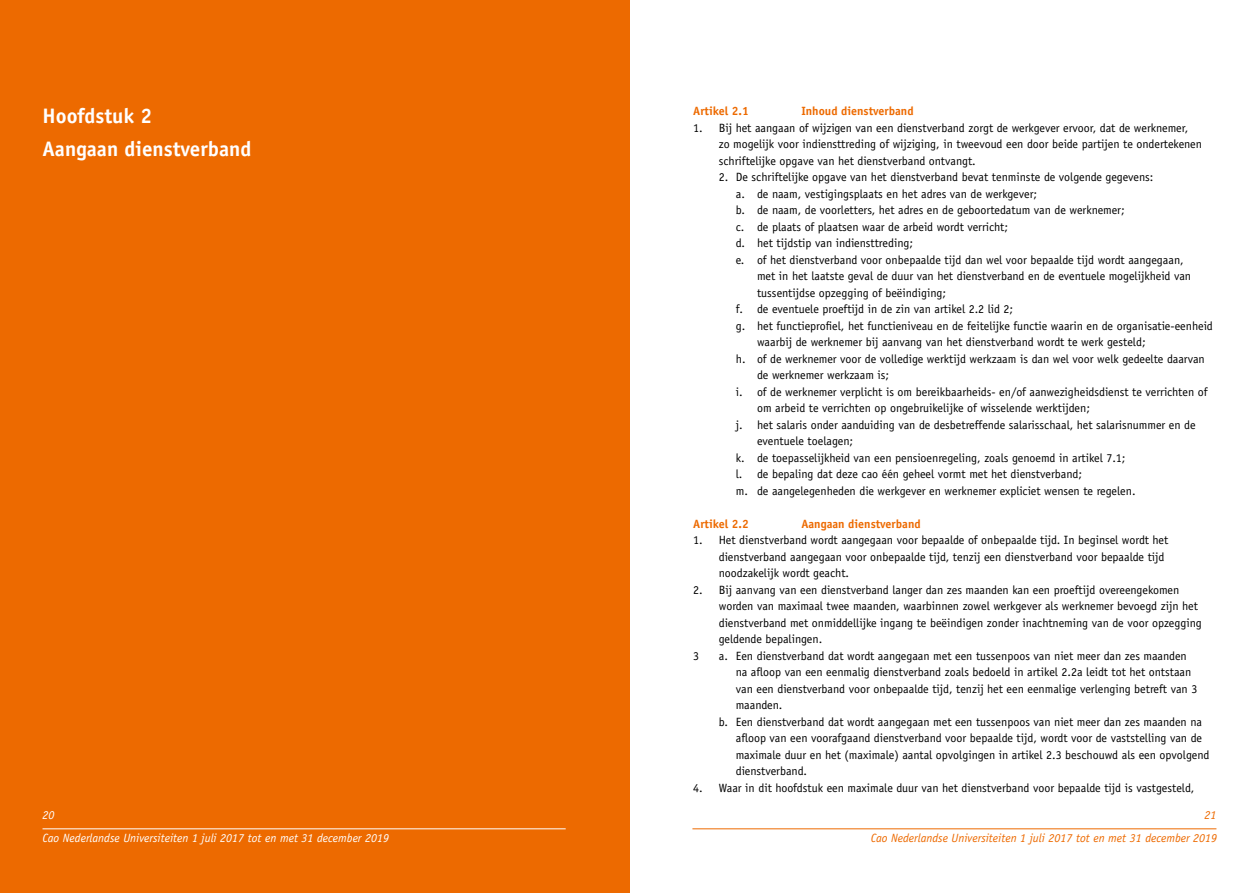
<style>
.page{position:relative;width:1259px;height:893px;background:#fff}
.page>*{position:absolute;margin:0;border:0;box-sizing:border-box;transform-origin:0 0}
.t1{font:700 21px/33px "Officina Sans";color:#fff}
.t2{font:12px/16.5px "Officina Sans";color:#000}
.t3{font:italic 12px "Officina Sans";color:#ed6a00}
.t4{font:italic 12px "Officina Sans";color:#fff}
.t5{font:700 12px "Officina Sans";color:#ed6a00}
</style>
<div class="page">
<hr style="left:692px;top:828px;width:524px;height:1px;background:#ed6a00">
<div style="left:0;top:0;width:629px;height:893px;background:#ed6a00"></div>
<hr style="left:43px;top:828px;width:523px;height:1px;background:#fff">
<h1 class="t1" style="left:43px;top:99px;width:210px">Hoofdstuk 2<br>Aangaan dienstverband</h1>
<p class="t5" style="left:693px;top:104px;width:57px">Artikel 2.1</p>
<p class="t5" style="left:801px;top:104px;width:114px">Inhoud dienstverband</p>
<p class="t2" style="left:719px;top:120px;width:485px;text-indent:-26px">1. Bij het aangaan of wijzigen van een dienstverband zorgt de werkgever ervoor, dat de werknemer, zo mogelijk voor indiensttreding of wijziging, in tweevoud een door beide partijen te ondertekenen schriftelijke opgave van het dienstverband ontvangt.</p>
<p class="t2" style="left:719px;top:169px;width:436px">2. De schriftelijke opgave van het dienstverband bevat tenminste de volgende gegevens:</p>
<p class="t2" style="left:736px;top:186px;width:303px">a. de naam, vestigingsplaats en het adres van de werkgever;</p>
<p class="t2" style="left:736px;top:202px;width:390px">b. de naam, de voorletters, het adres en de geboortedatum van de werknemer;</p>
<p class="t2" style="left:736px;top:219px;width:274px">c. de plaats of plaatsen waar de arbeid wordt verricht;</p>
<p class="t2" style="left:736px;top:235px;width:179px">d. het tijdstip van indiensttreding;</p>
<p class="t2" style="left:736px;top:252px;width:449px">e. of het dienstverband voor onbepaalde tijd dan wel voor bepaalde tijd wordt aangegaan,</p>
<p class="t2" style="left:757px;top:268px;width:435px">met in het laatste geval de duur van het dienstverband en de eventuele mogelijkheid van</p>
<p class="t2" style="left:757px;top:285px;width:190px">tussentijdse opzegging of beëindiging;</p>
<p class="t2" style="left:736px;top:301px;width:279px">f. de eventuele proeftijd in de zin van artikel 2.2 lid 2;</p>
<p class="t2" style="left:736px;top:318px;width:478px">g. het functieprofiel, het functieniveau en de feitelijke functie waarin en de organisatie-eenheid</p>
<p class="t2" style="left:757px;top:334px;width:390px">waarbij de werknemer bij aanvang van het dienstverband wordt te werk gesteld;</p>
<p class="t2" style="left:736px;top:351px;width:470px">h. of de werknemer voor de volledige werktijd werkzaam is dan wel voor welk gedeelte daarvan</p>
<p class="t2" style="left:757px;top:367px;width:134px">de werknemer werkzaam is;</p>
<p class="t2" style="left:736px;top:384px;width:473px">i. of de werknemer verplicht is om bereikbaarheids- en/of aanwezigheidsdienst te verrichten of</p>
<p class="t2" style="left:757px;top:400px;width:334px">om arbeid te verrichten op ongebruikelijke of wisselende werktijden;</p>
<p class="t2" style="left:736px;top:417px;width:461px">j. het salaris onder aanduiding van de desbetreffende salarisschaal, het salarisnummer en de</p>
<p class="t2" style="left:757px;top:433px;width:98px">eventuele toelagen;</p>
<p class="t2" style="left:736px;top:450px;width:391px">k. de toepasselijkheid van een pensioenregeling, zoals genoemd in artikel 7.1;</p>
<p class="t2" style="left:736px;top:466px;width:348px">l. de bepaling dat deze cao één geheel vormt met het dienstverband;</p>
<p class="t2" style="left:736px;top:483px;width:401px">m. de aangelegenheden die werkgever en werknemer expliciet wensen te regelen.</p>
<p class="t5" style="left:693px;top:516px;width:57px">Artikel 2.2</p>
<p class="t5" style="left:801px;top:516px;width:121px">Aangaan dienstverband</p>
<p class="t2" style="left:719px;top:532px;width:451px;text-indent:-26px">1. Het dienstverband wordt aangegaan voor bepaalde of onbepaalde tijd. In beginsel wordt het dienstverband aangegaan voor onbepaalde tijd, tenzij een dienstverband voor bepaalde tijd noodzakelijk wordt geacht.</p>
<p class="t2" style="left:693px;top:582px;width:487px">2. Bij aanvang van een dienstverband langer dan zes maanden kan een proeftijd overeengekomen</p>
<p class="t2" style="left:719px;top:598px;width:481px">worden van maximaal twee maanden, waarbinnen zowel werkgever als werknemer bevoegd zijn het</p>
<p class="t2" style="left:719px;top:615px;width:484px">dienstverband met onmiddellijke ingang te beëindigen zonder inachtneming van de voor opzegging</p>
<p class="t2" style="left:719px;top:631px;width:105px">geldende bepalingen.</p>
<p class="t2" style="left:693px;top:648px;width:7px">3</p>
<p class="t2" style="left:719px;top:648px;width:469px">a. Een dienstverband dat wordt aangegaan met een tussenpoos van niet meer dan zes maanden</p>
<p class="t2" style="left:736px;top:664px;width:457px">na afloop van een eenmalig dienstverband zoals bedoeld in artikel 2.2a leidt tot het ontstaan</p>
<p class="t2" style="left:736px;top:681px;width:463px">van een dienstverband voor onbepaalde tijd, tenzij het een eenmalige verlenging betreft van 3</p>
<p class="t2" style="left:736px;top:697px;width:48px">maanden.</p>
<p class="t2" style="left:719px;top:714px;width:484px">b. Een dienstverband dat wordt aangegaan met een tussenpoos van niet meer dan zes maanden na</p>
<p class="t2" style="left:736px;top:730px;width:468px">afloop van een voorafgaand dienstverband voor bepaalde tijd, wordt voor de vaststelling van de</p>
<p class="t2" style="left:736px;top:747px;width:475px">maximale duur en het (maximale) aantal opvolgingen in artikel 2.3 beschouwd als een opvolgend</p>
<p class="t2" style="left:736px;top:763px;width:73px">dienstverband.</p>
<p class="t2" style="left:693px;top:780px;width:502px">4. Waar in dit hoofdstuk een maximale duur van het dienstverband voor bepaalde tijd is vastgesteld,</p>
<p class="t4" style="left:43px;top:808px;width:13px">20</p>
<p class="t4" style="left:43px;top:831px;width:348px">Cao Nederlandse Universiteiten 1 juli 2017 tot en met 31 december 2019</p>
<p class="t3" style="left:1204px;top:808px;width:13px">21</p>
<p class="t3" style="left:870px;top:831px;width:348px">Cao Nederlandse Universiteiten 1 juli 2017 tot en met 31 december 2019</p>
</div>
